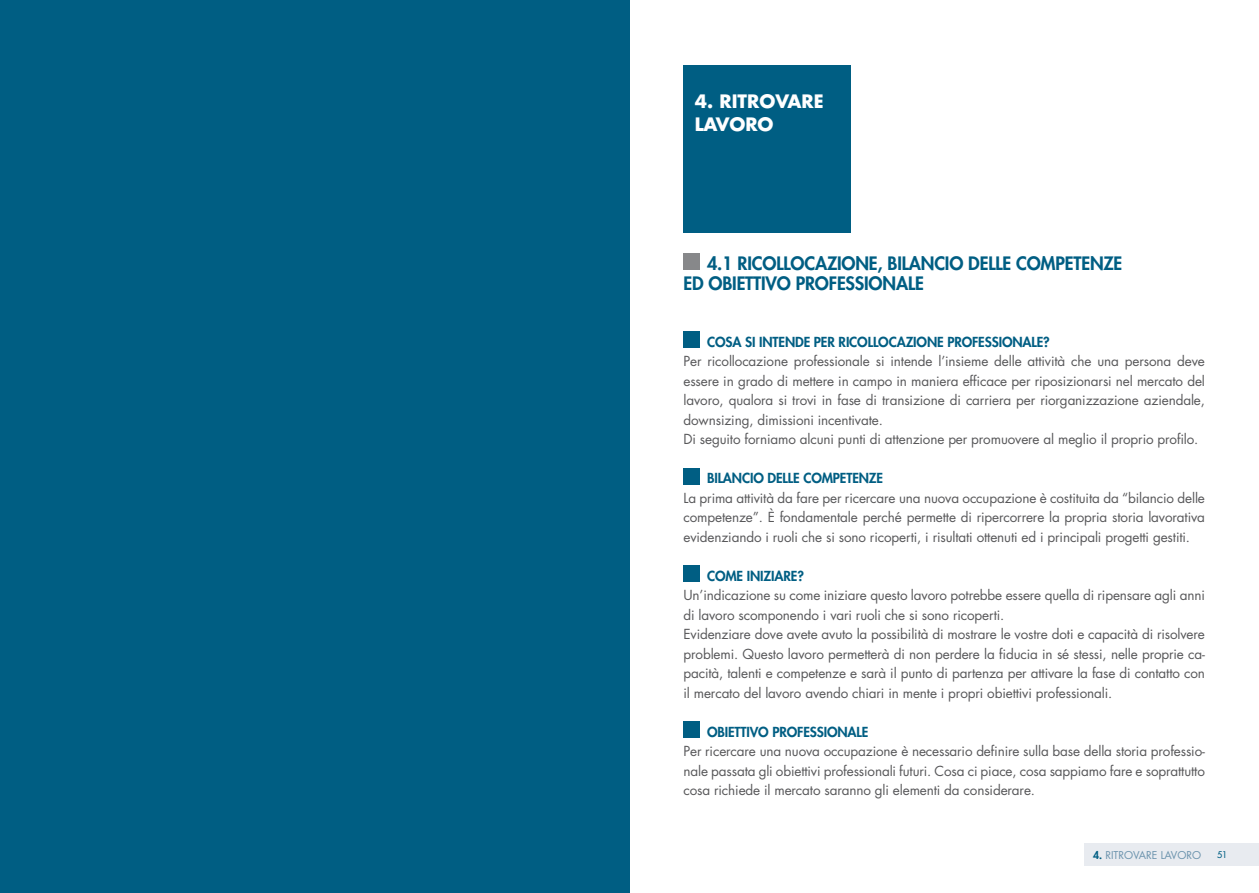
<style>
.page{position:relative;width:1259px;height:893px;background:#fff}
.page>*{position:absolute;margin:0;border:0;box-sizing:border-box;transform-origin:0 0}
.t1{font:800 18px/19.5px "Futura";letter-spacing:-.01em;color:#005e83}
.t2{font:700 18px/22.5px "Futura Std";color:#fff}
.t3{font:13.5px/19.5px "Futura";letter-spacing:-.01em;color:#58585a}
.t4{font:800 13.5px "Futura";letter-spacing:-.01em;color:#005e83}
.t5{font:10.5px "Futura Std";color:#6b93ad}
.t6{font:500 9px "Futura Std";color:#005e83}
.s1{font-weight:800;color:#005e83}
</style>
<div class="page">
<div style="left:0;top:0;width:629px;height:893px;background:#005e83"></div>
<div style="left:1084px;top:843px;width:175px;height:22px;background:#e8ebf0"></div>
<div style="left:683px;top:254px;width:16px;height:16px;background:#87888a"></div>
<div style="left:683px;top:332px;width:16px;height:16px;background:#005e83"></div>
<div style="left:683px;top:468px;width:16px;height:17px;background:#005e83"></div>
<div style="left:683px;top:566px;width:16px;height:16px;background:#005e83"></div>
<div style="left:683px;top:722px;width:16px;height:16px;background:#005e83"></div>
<div style="left:683px;top:65px;width:167px;height:167px;background:#005e83"></div>
<h1 class="t2" style="left:695px;top:90px;width:130px">4. RITROVARE<br>LAVORO</h1>
<h1 class="t1" style="left:683px;top:253px;width:440px;text-indent:24px">4.1 RICOLLOCAZIONE, BILANCIO DELLE COMPETENZE<br>ED OBIETTIVO PROFESSIONALE</h1>
<p class="t4" style="left:707px;top:333px;width:344px">COSA SI INTENDE PER RICOLLOCAZIONE PROFESSIONALE?</p>
<p class="t3" style="left:683px;top:351px;width:523px">Per ricollocazione professionale si intende l’insieme delle attività che una persona deve essere in grado di mettere in campo in maniera efficace per riposizionarsi nel mercato del lavoro, qualora si trovi in fase di transizione di carriera per riorganizzazione aziendale, downsizing, dimissioni incentivate.<br>Di seguito forniamo alcuni punti di attenzione per promuovere al meglio il proprio profilo.</p>
<p class="t4" style="left:707px;top:469px;width:178px">BILANCIO DELLE COMPETENZE</p>
<p class="t3" style="left:683px;top:488px;width:523px;text-align:justify">La prima attività da fare per ricercare una nuova occupazione è costituita da “bilancio delle competenze”. È fondamentale perché permette di ripercorrere la propria storia lavorativa evidenziando i ruoli che si sono ricoperti, i risultati ottenuti ed i principali progetti gestiti.</p>
<p class="t4" style="left:707px;top:567px;width:98px">COME INIZIARE?</p>
<p class="t3" style="left:683px;top:585px;width:523px">Un’indicazione su come iniziare questo lavoro potrebbe essere quella di ripensare agli anni di lavoro scomponendo i vari ruoli che si sono ricoperti.<br>Evidenziare dove avete avuto la possibilità di mostrare le vostre doti e capacità di risolvere problemi. Questo lavoro permetterà di non perdere la fiducia in sé stessi, nelle proprie ca&shy;pacità, talenti e competenze e sarà il punto di partenza per attivare la fase di contatto con il mercato del lavoro avendo chiari in mente i propri obiettivi professionali.</p>
<p class="t4" style="left:707px;top:723px;width:163px">OBIETTIVO PROFESSIONALE</p>
<p class="t3" style="left:683px;top:741px;width:523px;text-align:justify">Per ricercare una nuova occupazione è necessario definire sulla base della storia professio&shy;nale passata gli obiettivi professionali futuri. Cosa ci piace, cosa sappiamo fare e soprattutto cosa richiede il mercato saranno gli elementi da considerare.</p>
<p class="t5" style="left:1093px;top:848px;width:110px"><span class="s1">4.</span> RITROVARE LAVORO</p>
<p class="t6" style="left:1217px;top:849px;width:12px">51</p>
</div>
